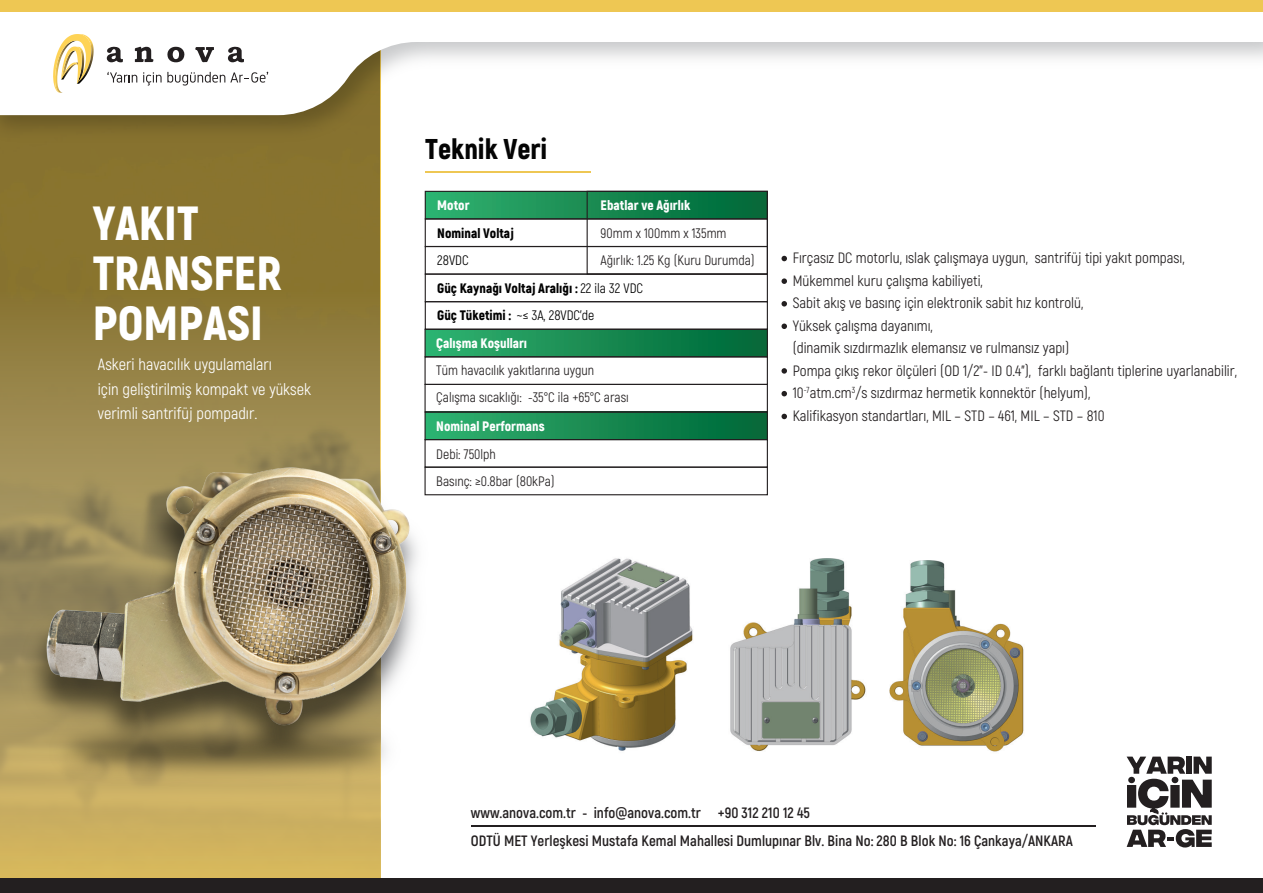
<style>
.page{position:relative;width:1263px;height:893px;background:#fff}
.page>*{position:absolute;margin:0;border:0;box-sizing:border-box;transform-origin:0 0}
.t1{font:900 47.85px/49.7px "Akrobat";color:#fff}
.t2{font:900 28.65px "Akrobat";color:#040404}
.t3{font:16.35px/24.6px "Akrobat";color:#fff}
.t4{font:15px/22.5px "Akrobat";color:#231f20}
.t5{font:700 15px "Akrobat";color:#231f20}
.t6{font:13.65px/27.5px "Akrobat";color:#231f20}
.t7{font:900 13.65px/27.5px "Akrobat";color:#000}
.t8{font:900 13.65px "Akrobat";color:#fff}
.s1{font-weight:400}
</style>
<div class="page">
<div style="left:425px;top:191px;width:342px;height:28px;background:linear-gradient(to right,#30b270,#006636)"></div>
<div style="left:425px;top:329px;width:342px;height:28px;background:linear-gradient(to right,#30b270,#006636)"></div>
<div style="left:425px;top:412px;width:342px;height:27px;background:linear-gradient(to right,#30b270,#006636)"></div>
<div style="left:0;top:0;width:380px;height:893px;background:#89742f"></div>
<svg style="left:0;top:325px;width:380px;height:553px;background:#ab944f"></svg>
<div style="left:0;top:878px;width:1263px;height:15px;background:#231f20"></div>
<img style="left:0;top:0;width:1263px;height:150px">
<svg style="left:0;top:12px;width:1263px;height:103px"></svg>
<div style="left:0;top:1px;width:1263px;height:11px;background:#eec753"></div>
<hr style="left:471px;top:825px;width:624px;height:2px;background:#231f20">
<hr style="left:425px;top:172px;width:165px;height:1px;background:#eec753">
<div style="left:425px;top:191px;width:343px;height:28px;border:1px solid #231f20"></div>
<div style="left:425px;top:218px;width:343px;height:29px;border:1px solid #231f20"></div>
<div style="left:425px;top:246px;width:343px;height:29px;border:1px solid #231f20"></div>
<div style="left:425px;top:274px;width:343px;height:28px;border:1px solid #231f20"></div>
<div style="left:425px;top:301px;width:343px;height:29px;border:1px solid #231f20"></div>
<div style="left:424px;top:384px;width:344px;height:29px;border:1px solid #231f20"></div>
<div style="left:424px;top:411px;width:344px;height:29px;border:1px solid #231f20"></div>
<div style="left:424px;top:439px;width:344px;height:29px;border:1px solid #231f20"></div>
<div style="left:424px;top:467px;width:344px;height:28px;border:1px solid #231f20"></div>
<div style="left:424px;top:329px;width:344px;height:28px;border:1px solid #231f20"></div>
<div style="left:587px;top:191px;width:181px;height:84px;border:1px solid #231f20"></div>
<svg style="left:781px;top:256px;width:6px;height:5px"></svg>
<svg style="left:781px;top:278px;width:6px;height:6px"></svg>
<svg style="left:781px;top:301px;width:6px;height:6px"></svg>
<svg style="left:781px;top:324px;width:6px;height:5px"></svg>
<svg style="left:781px;top:368px;width:6px;height:6px"></svg>
<svg style="left:781px;top:391px;width:6px;height:5px"></svg>
<svg style="left:781px;top:414px;width:6px;height:5px"></svg>
<img style="left:530px;top:558px;width:163px;height:193px">
<img style="left:730px;top:558px;width:136px;height:193px">
<img style="left:889px;top:560px;width:135px;height:192px">
<img style="left:0;top:439px;width:460px;height:377px">
<img style="left:35px;top:455px;width:390px;height:280px">
<svg style="left:135px;top:46px;width:18px;height:16px"></svg>
<svg style="left:166px;top:47px;width:19px;height:15px"></svg>
<svg style="left:107px;top:47px;width:16px;height:16px"></svg>
<svg style="left:228px;top:47px;width:16px;height:16px"></svg>
<svg style="left:195px;top:47px;width:19px;height:16px"></svg>
<svg style="left:53px;top:34px;width:41px;height:59px;background:#edddb1"></svg>
<svg style="left:107px;top:72px;width:30px;height:11px"></svg>
<svg style="left:143px;top:72px;width:125px;height:14px;background:#d6d5d5"></svg>
<svg style="left:1126px;top:757px;width:86px;height:90px"></svg>
<h1 class="t1" style="left:93px;top:198px;width:190px">YAKIT<br>TRANSFER<br>POMPASI</h1>
<p class="t3" style="left:98px;top:352px;width:215px">Askeri havacılık uygulamaları<br>için geliştirilmiş kompakt ve yüksek verimli santrifüj pompadır.</p>
<h2 class="t2" style="left:425px;top:130px;width:124px">Teknik Veri</h2>
<p class="t8" style="left:601px;top:197px;width:91px">Ebatlar ve Ağırlık</p>
<p class="t6" style="left:601px;top:219px;width:156px">90mm x 100mm x 135mm<br>Ağırlık: 1.25 Kg (Kuru Durumda)</p>
<p class="t8" style="left:437px;top:197px;width:34px">Motor</p>
<p class="t7" style="left:437px;top:219px;width:78px">Nominal Voltaj</p>
<p class="t7" style="left:437px;top:246px;width:207px"><span class="s1">28VDC<br></span>Güç Kaynağı Voltaj Aralığı : <span class="s1">22 ila 32 VDC<br></span>Güç Tüketimi : <span class="s1">~≤ 3A, 28VDC’de</span></p>
<p class="t8" style="left:436px;top:334px;width:92px">Çalışma Koşulları</p>
<p class="t6" style="left:436px;top:356px;width:194px">Tüm havacılık yakıtlarına uygun<br>Çalışma sıcaklığı: -35°C ila +65°C arası</p>
<p class="t8" style="left:436px;top:418px;width:110px">Nominal Performans</p>
<p class="t6" style="left:436px;top:440px;width:120px">Debi: 750lph<br>Basınç: ≥0.8bar (80kPa)</p>
<p class="t4" style="left:793px;top:247px;width:446px">Fırçasız DC motorlu, ıslak çalışmaya uygun, santrifüj tipi yakıt pompası, Mükemmel kuru çalışma kabiliyeti,<br>Sabit akış ve basınç için elektronik sabit hız kontrolü,<br>Yüksek çalışma dayanımı,<br>(dinamik sızdırmazlık elemansız ve rulmansız yapı)<br>Pompa çıkış rekor ölçüleri (OD 1/2’’- ID 0.4”), farklı bağlantı tiplerine uyarlanabilir, 10<sup>-7</sup>atm.cm<sup>3</sup>/s sızdırmaz hermetik konnektör (helyum),<br>Kalifikasyon standartları, MIL – STD – 461, MIL – STD – 810</p>
<p class="t5" style="left:471px;top:803px;width:232px">www.anova.com.tr - info@anova.com.tr</p>
<p class="t5" style="left:718px;top:803px;width:94px">+90 312 210 12 45</p>
<p class="t5" style="left:471px;top:831px;width:604px">ODTÜ MET Yerleşkesi Mustafa Kemal Mahallesi Dumlupınar Blv. Bina No: 280 B Blok No: 16 Çankaya/ANKARA</p>
</div>
